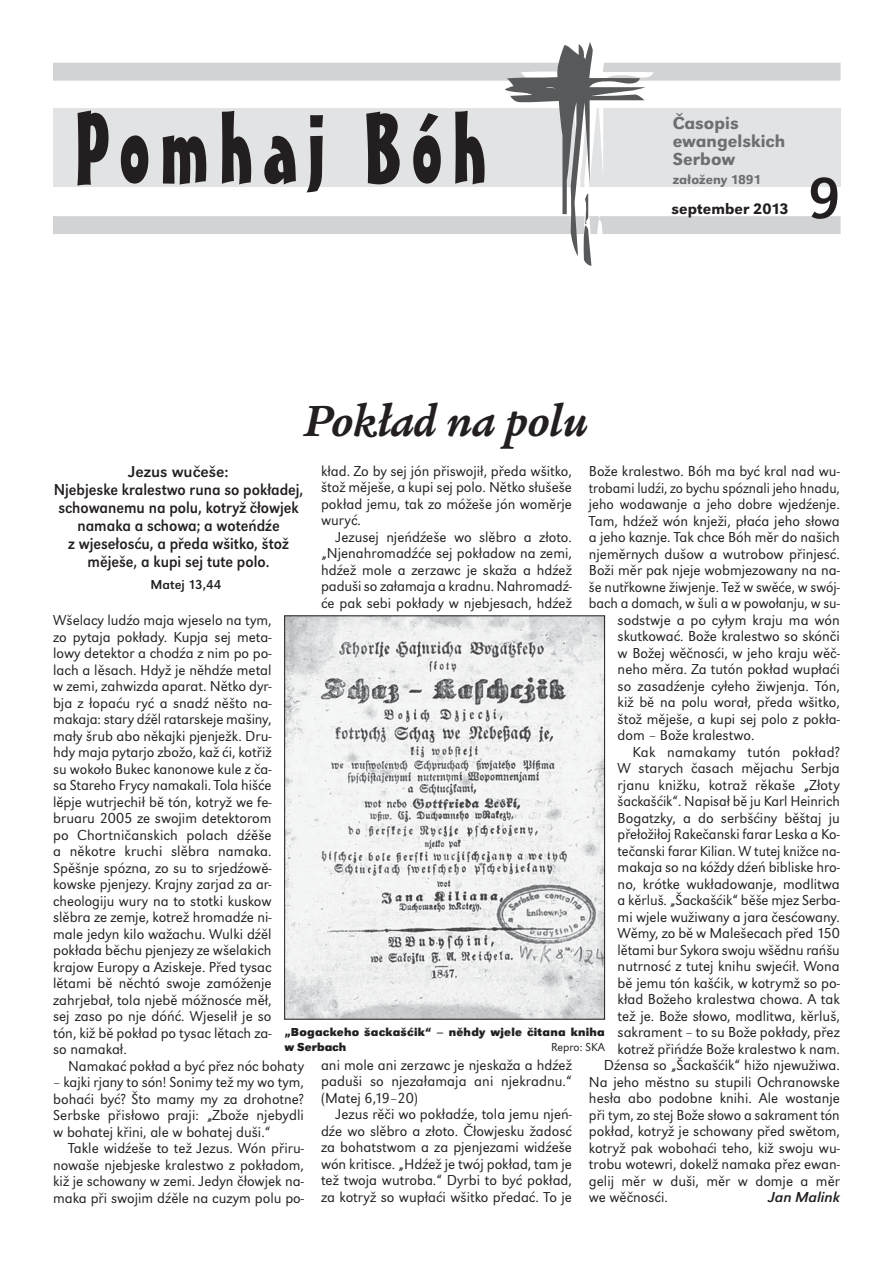
<style>
.page{position:relative;width:893px;height:1263px;background:#fff}
.page>*{position:absolute;margin:0;border:0;box-sizing:border-box;transform-origin:0 0}
.t1{font:60px "URW Grotesk TEE";color:#231f20}
.t2{font:italic 700 45px "Legacy Ser Itc TEE";color:#231f20}
.t3{font:500 18px/18px "URW Grotesk TEE";color:#6d6e70}
.t4{font:16.5px/18px "URW Grotesk TEE";color:#231f20;text-align:center}
.t5{font:500 15.75px "URW Grotesk TEE";color:#231f20}
.t6{font:15px/16.5px "URW Grotesk TEE Ligh";color:#231f20;text-align:justify}
.t7{font:15px "URW Grotesk TEE Ligh";color:#231f20;scale:.95 1}
.t8{font:15px "URW Grotesk TEE Ligh";color:#231f20;scale:.96 1}
.t9{font:italic 15px "URW Grotesk TEE";color:#231f20}
.t10{font:500 13.5px "URW Grotesk TEE";color:#6d6e70}
.t11{font:13.5px "URW Grotesk TEE";color:#231f20}
.t12{font:700 12px/15px "URW Grotesk TEE";letter-spacing:.02em;color:#231f20}
.t13{font:12px "URW Grotesk TEE Ligh";color:#231f20}
</style>
<div class="page">
<div style="left:53px;top:216px;width:787px;height:18px;background:#d1d3d4"></div>
<div style="left:53px;top:109px;width:787px;height:78px;background:#e2e3e4"></div>
<div style="left:53px;top:63px;width:787px;height:18px;background:#d1d3d4"></div>
<svg style="left:505px;top:42px;width:154px;height:224px"></svg>
<svg style="left:77px;top:110px;width:32px;height:76px"></svg>
<svg style="left:121px;top:135px;width:27px;height:49px"></svg>
<svg style="left:163px;top:135px;width:43px;height:50px"></svg>
<svg style="left:222px;top:111px;width:29px;height:73px"></svg>
<svg style="left:264px;top:136px;width:32px;height:49px"></svg>
<svg style="left:306px;top:115px;width:17px;height:77px"></svg>
<svg style="left:366px;top:112px;width:34px;height:72px"></svg>
<svg style="left:413px;top:113px;width:28px;height:71px"></svg>
<svg style="left:455px;top:111px;width:29px;height:73px"></svg>
<img style="left:286px;top:618px;width:317px;height:399px">
<div style="left:284px;top:616px;width:321px;height:403px;border:1px solid #231f20"></div>
<h2 class="t2" style="left:304px;top:401px;width:286px">Pokład na polu</h2>
<p class="t3" style="left:673px;top:116px;width:114px">Časopis ewangelskich<br>Serbow</p>
<p class="t10" style="left:673px;top:175px;width:90px">załoženy 1891</p>
<p class="t5" style="left:672px;top:203px;width:119px">september 2013</p>
<h1 class="t1" style="left:807px;top:174px;width:35px">9</h1>
<p class="t4" style="left:54px;top:464px;width:251px">Jezus wučeše:<br>Njebjeske kralestwo runa so pokładej, schowanemu na polu, kotryž čłowjek namaka a schowa; a woteńdźe<br>z wjesełosću, a předa wšitko, štož měješe, a kupi sej tute polo.</p>
<p class="t11" style="left:151px;top:579px;width:72px">Matej 13,44</p>
<p class="t6" style="left:53px;top:613px;width:220px">Wšelacy ludźo maja wjeselo na tym, zo pytaja pokłady. Kupja sej meta&shy;lowy detektor a chodźa z nim po po&shy;lach a lě sach. Hdyž je něhdźe metal w zemi, za hwizda aparat. Nětko dyr&shy;bja z łopaću ryć a snadź něšto na&shy;makaja: stary dźěl ratarskeje mašiny, mały šrub abo ně kaj ki pjenježk. Dru&shy;hdy maja pytarjo zbožo, kaž ći, kotřiž su wokoło Bukec kanonowe kule z ča&shy;sa Stareho Frycy namakali. Tola hi šće lěpje wutrjechił bě tón, kotryž we fe&shy;bruaru 2005 ze swojim detekto rom po Chortničanskich polach dźě še a ně kotre kruchi slěbra namaka.<br>Spěš nje spózna, zo su to srjedźowě&shy;kowske pje njezy. Krajny zarjad za ar&shy;cheologiju wur y na to stotki kuskow slěbra ze ze mje, ko trež hromadźe ni&shy;male jedyn kilo waža chu. Wulki dźěl pokłada běchu pjenjezy ze wšelakich krajow Europy a Aziskeje. Před tysac lětami bě něchtó swoje za mó ženje zahrjebał, tola njebě móžnosće měł, sej zaso po nje dóńć. Wjeselił je so tón, kiž bě pokład po tysac lětach za&shy;so namakał.</p>
<p class="t6" style="left:68px;top:1059px;width:237px">Namakać pokład a być přez nóc bohaty</p>
<p class="t6" style="left:53px;top:1075px;width:252px">– kajki rjany to són! Sonimy tež my wo tym, bohaći być? Što mamy my za dro hotne?<br>Serbske přisłowo praji: „Zbo že njebydli w bohatej křini, ale w bohatej duši.“</p>
<p class="t6" style="left:53px;top:1141px;width:252px;text-indent:15px">Takle widźeše to tež Jezus. Wón přiru&shy;nowaše njebjeske kralestwo z pokładom, kiž je schowany w zemi. Jedyn čłowjek na&shy;maka při swojim dźěle na cuzym polu po-</p>
<p class="t6" style="left:321px;top:464px;width:252px">kład. Zo by sej jón přiswojił, předa wšitko, štož měješe, a kupi sej polo. Nětko słušeše pokład jemu, tak zo móžeše jón woměrje wuryć.</p>
<p class="t6" style="left:321px;top:530px;width:252px;text-indent:15px">Jezusej njeńdźeše wo slěbro a złoto. „Nje nahromadźće sej pokładow na zemi, hdźež mole a zerzawc je skaža a hdźež paduši so załamaja a kradnu. Nahromadź&shy;će pak sebi pokłady w njebjesach, hdźež</p>
<p class="t6" style="left:589px;top:464px;width:252px">Bože kralestwo. Bóh ma być kral nad wu-</p>
<p class="t7" style="left:589px;top:482px;width:266px">trobami ludźi, zo bychu spóznali jeho hnadu,</p>
<p class="t6" style="left:589px;top:497px;width:252px">jeho wodawanje a jeho dobre wjedźe nje.</p>
<p class="t6" style="left:589px;top:514px;width:252px">Tam, hdźež wón knježi, płaća jeho słowa</p>
<p class="t6" style="left:589px;top:530px;width:252px">a jeho kaznje. Tak chce Bóh měr do našich</p>
<p class="t6" style="left:589px;top:547px;width:252px">njeměrnych dušow a wutrobow přinjesć.</p>
<p class="t6" style="left:589px;top:563px;width:252px">Boži měr pak njeje wobmjezowany na na-</p>
<p class="t6" style="left:589px;top:580px;width:252px">še nutřkowne žiwjenje. Tež w swěće, w swój-</p>
<p class="t6" style="left:589px;top:596px;width:252px">bach a domach, w šuli a w powołanju, w su-</p>
<p class="t6" style="left:618px;top:613px;width:224px">sodstwje a po cyłym kraju ma wón</p>
<p class="t6" style="left:618px;top:629px;width:224px">skutkować. Bože kralestwo so skónči</p>
<p class="t6" style="left:618px;top:646px;width:224px">w Božej wěčnosći, w jeho kraju wěč-</p>
<p class="t6" style="left:618px;top:662px;width:224px">ne ho měra. Za tutón pokład wupłaći</p>
<p class="t6" style="left:618px;top:679px;width:224px">so zasadźenje cyłeho žiwjenja. Tón,</p>
<p class="t6" style="left:618px;top:695px;width:224px">kiž bě na polu worał, předa wšitko,</p>
<p class="t6" style="left:618px;top:712px;width:224px">štož měje še, a kupi sej polo z pokła-</p>
<p class="t6" style="left:618px;top:728px;width:138px">dom – Bože kralestwo.</p>
<p class="t6" style="left:632px;top:745px;width:209px">Kak namakamy tutón pokład?</p>
<p class="t6" style="left:618px;top:761px;width:224px">W sta rych časach mějachu Serbja</p>
<p class="t6" style="left:618px;top:778px;width:224px">rjanu knižku, kotraž rěkaše „Złoty</p>
<p class="t6" style="left:618px;top:794px;width:224px">šacka šćik“. Napisał bě ju Karl Heinrich</p>
<p class="t6" style="left:618px;top:811px;width:224px">Bogatzky, a do serbšćiny běštaj ju</p>
<p class="t6" style="left:618px;top:827px;width:224px">přeło žiłoj Rakečanski farar Leska a Ko-</p>
<p class="t8" style="left:618px;top:845px;width:233px">tečan ski farar Kilian. W tutej kniž ce na-</p>
<p class="t6" style="left:618px;top:860px;width:224px">makaja so na kóždy dźeń bibliske hro-</p>
<p class="t6" style="left:618px;top:877px;width:224px">no, krótke wukładowanje, modlitwa</p>
<p class="t6" style="left:618px;top:893px;width:224px">a kěr luš. „Šackašćik“ běše mjez Ser ba-</p>
<p class="t6" style="left:618px;top:910px;width:224px">mi wjele wužiwany a jara česćowany.</p>
<p class="t6" style="left:618px;top:926px;width:224px">Wěmy, zo bě w Malešecach před 150</p>
<p class="t6" style="left:618px;top:943px;width:224px">lětami bur Sykora swoju wšědnu rańšu</p>
<p class="t6" style="left:618px;top:959px;width:224px">nutrnosć z tutej knihu swjećił. Wona</p>
<p class="t6" style="left:618px;top:976px;width:224px">bě jemu tón kašćik, w kotrymž so po-</p>
<p class="t6" style="left:618px;top:992px;width:224px">kład Božeho kralestwa chowa. A tak</p>
<p class="t6" style="left:618px;top:1009px;width:224px">tež je. Bože słowo, modlitwa, kěrluš,</p>
<p class="t6" style="left:618px;top:1025px;width:224px">sakrament – to su Bože pokłady, přez</p>
<p class="t6" style="left:618px;top:1042px;width:224px">kotrež přińdźe Bože kralestwo k nam.</p>
<p class="t6" style="left:604px;top:1058px;width:237px">Dźensa so „Šackašćik“ hižo njewu žiwa.</p>
<p class="t6" style="left:589px;top:1075px;width:252px">Na jeho městno su stupili Ochranow ske</p>
<p class="t6" style="left:589px;top:1091px;width:252px">hesła abo podobne knihi. Ale wostanje</p>
<p class="t6" style="left:589px;top:1108px;width:252px">při tym, zo stej Bože słowo a sakrament tón</p>
<p class="t6" style="left:589px;top:1124px;width:252px">pokład, kotryž je schowany před swě tom,</p>
<p class="t6" style="left:589px;top:1141px;width:252px">kotryž pak wobohaći teho, kiž swoju wu-</p>
<p class="t6" style="left:589px;top:1157px;width:252px">trobu wotewri, dokelž namaka přez ewan-</p>
<p class="t6" style="left:589px;top:1174px;width:252px">gelij měr w duši, měr w domje a měr</p>
<p class="t6" style="left:589px;top:1190px;width:81px">we wěč nosći.</p>
<p class="t9" style="left:768px;top:1191px;width:73px">Jan Malink</p>
<p class="t12" style="left:284px;top:1026px;width:322px">„Bogackeho šackašćik“ – něhdy wjele čitana kniha w Serbach</p>
<p class="t13" style="left:551px;top:1043px;width:55px">Repro: SKA</p>
<p class="t6" style="left:321px;top:1058px;width:252px">ani mole ani zerzawc je njeskaža a hdźež paduši so njezałamaja ani njekradnu.“ (Matej 6,19–20)</p>
<p class="t6" style="left:321px;top:1107px;width:252px;text-indent:15px">Jezus rěči wo pokładźe, tola jemu njeń&shy;dźe wo slěbro a złoto. Čłowjesku žadosć za bohatstwom a za pjenjezami widźeše wón kritisce. „Hdźež je twój pokład, tam je tež twoja wutroba.“ Dyrbi to być pokład, za kotryž so wupłaći wšitko předać. To je</p>
</div>
